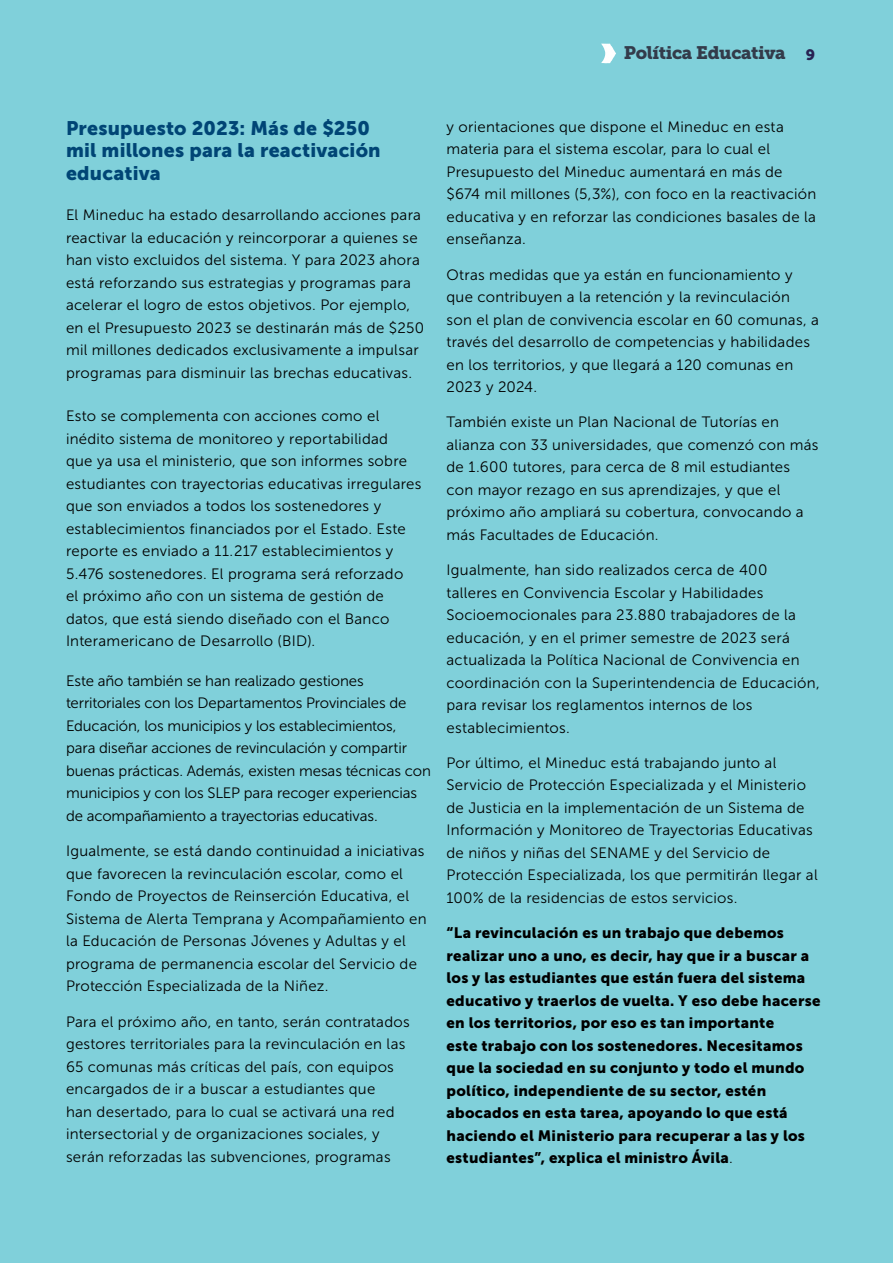
<style>
.page{position:relative;width:893px;height:1263px;background:#80d0da}
.page>*{position:absolute;margin:0;border:0;box-sizing:border-box;transform-origin:0 0}
.t1{font:19.5px/22.5px "Museo Sans 900";letter-spacing:.01em;color:#004575}
.t2{font:18px "Museo Slab 900";letter-spacing:-.02em;color:#333b4a}
.t3{font:15px/22.5px "Museo Sans 300";letter-spacing:.02em;color:#000}
.t4{font:15px/22.5px "Museo Sans 900";letter-spacing:.02em;color:#000}
.t5{font:15px/22.5px "Museo Sans 300";letter-spacing:-.005em;color:#000}
.t6{font:15px "Museo Slab 900";color:#272252}
.s1{font-family:"Museo Sans 300"}
</style>
<div class="page">
<svg style="left:601px;top:44px;width:15px;height:19px"></svg>
<p class="t2" style="left:624px;top:42px;width:163px">Política Educativa</p>
<p class="t6" style="left:806px;top:46px;width:11px">9</p>
<h1 class="t1" style="left:66px;top:116px;width:316px">Presupuesto 2023: Más de $250 mil millones para la reactivación educativa</h1>
<p class="t3" style="left:66px;top:204px;width:360px">El Mineduc ha estado desarrollando acciones para reactivar la educación y reincorporar a quienes se han visto excluidos del sistema. Y para 2023 ahora está reforzando sus estrategias y programas para acelerar el logro de estos objetivos. Por ejemplo, en el Presupuesto 2023 se destinarán más de $250 mil millones dedicados exclusivamente a impulsar programas para disminuir las brechas educativas.</p>
<p class="t3" style="left:66px;top:405px;width:357px">Esto se complementa con acciones como el inédito sistema de monitoreo y reportabilidad<br>que ya usa el ministerio, que son informes sobre estudiantes con trayectorias educativas irregulares que son enviados a todos los sostenedores y establecimientos financiados por el Estado. Este reporte es enviado a 11.217 establecimientos y 5.476 sostenedores. El programa será reforzado<br>el próximo año con un sistema de gestión de datos, que está siendo diseñado con el Banco Interamericano de Desarrollo (BID).</p>
<p class="t5" style="left:66px;top:670px;width:366px">Este año también se han realizado gestiones territoriales con los Departamentos Provinciales de Educación, los municipios y los establecimientos,<br>para diseñar acciones de revinculación y compartir buenas prácticas. Además, existen mesas técnicas con municipios y con los SLEP para recoger experiencias de acompañamiento a trayectorias educativas.</p>
<p class="t3" style="left:66px;top:840px;width:362px">Igualmente, se está dando continuidad a iniciativas que favorecen la revinculación escolar, como el Fondo de Proyectos de Reinserción Educativa, el Sistema de Alerta Temprana y Acompañamiento en la Educación de Personas Jóvenes y Adultas y el programa de permanencia escolar del Servicio de Protección Especializada de la Niñez.</p>
<p class="t3" style="left:66px;top:1010px;width:345px">Para el próximo año, en tanto, serán contratados gestores territoriales para la revinculación en las 65 comunas más críticas del país, con equipos encargados de ir a buscar a estudiantes que<br>han desertado, para lo cual se activará una red intersectorial y de organizaciones sociales, y serán reforzadas las subvenciones, programas</p>
<p class="t3" style="left:446px;top:116px;width:371px">y orientaciones que dispone el Mineduc en esta materia para el sistema escolar, para lo cual el Presupuesto del Mineduc aumentará en más de $674 mil millones (5,3%), con foco en la reactivación educativa y en reforzar las condiciones basales de la enseñanza.</p>
<p class="t3" style="left:446px;top:263px;width:374px">Otras medidas que ya están en funcionamiento y que contribuyen a la retención y la revinculación son el plan de convivencia escolar en 60 comunas, a través del desarrollo de competencias y habilidades en los territorios, y que llegará a 120 comunas en 2023 y 2024.</p>
<p class="t3" style="left:446px;top:411px;width:374px">También existe un Plan Nacional de Tutorías en alianza con 33 universidades, que comenzó con más de 1.600 tutores, para cerca de 8 mil estudiantes con mayor rezago en sus aprendizajes, y que el próximo año ampliará su cobertura, convocando a más Facultades de Educación.</p>
<p class="t3" style="left:446px;top:559px;width:375px">Igualmente, han sido realizados cerca de 400 talleres en Convivencia Escolar y Habilidades Socioemocionales para 23.880 trabajadores de la educación, y en el primer semestre de 2023 será actualizada la Política Nacional de Convivencia en coordinación con la Superintendencia de Educación, para revisar los reglamentos internos de los establecimientos.</p>
<p class="t3" style="left:446px;top:752px;width:373px">Por último, el Mineduc está trabajando junto al Servicio de Protección Especializada y el Ministerio de Justicia en la implementación de un Sistema de Información y Monitoreo de Trayectorias Educativas de niños y niñas del SENAME y del Servicio de Protección Especializada, los que permitirán llegar al 100% de la residencias de estos servicios.</p>
<p class="t4" style="left:446px;top:921px;width:376px">“La revinculación es un trabajo que debemos realizar uno a uno, es decir, hay que ir a buscar a los y las estudiantes que están fuera del sistema educativo y traerlos de vuelta. Y eso debe hacerse en los territorios, por eso es tan importante<br>este trabajo con los sostenedores. Necesitamos que la sociedad en su conjunto y todo el mundo político, independiente de su sector, estén abocados en esta tarea, apoyando lo que está haciendo el Ministerio para recuperar a las y los estudiantes”, explica el ministro Ávila<span class="s1">.</span></p>
</div>
